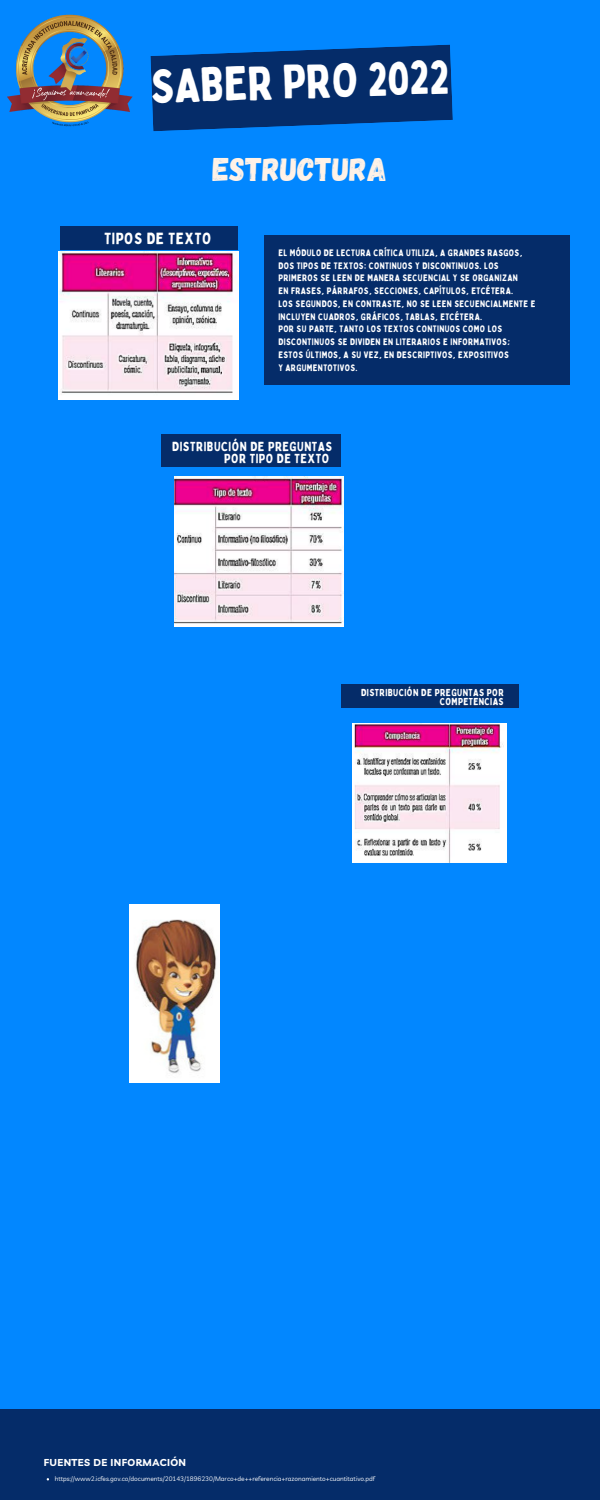
<style>
.page{position:relative;width:600px;height:1500px;background:#0287ff}
.page>*{position:absolute;margin:0;border:0;box-sizing:border-box;transform-origin:0 0}
.t1{font:47px "Bobby Jones";color:#fff}
.t2{font:32.8px "Gagalin";color:#fff2e7}
.t3{font:16px "Bobby Jones";letter-spacing:.04em;color:#fff}
.t4{font:13px/12.8px "Bobby Jones";letter-spacing:.04em;color:#fff;text-align:right}
.t5{font:10px/9.8px "Bobby Jones";letter-spacing:.04em;color:#fff;text-align:right}
.t6{font:700 10px "Livvic";letter-spacing:.04em;color:#fff}
.t7{font:9.3px "Bobby Jones";letter-spacing:.04em;color:#fff}
.t8{font:6.4px "Livvic";color:#fff}
</style>
<div class="page">
<div style="left:0;top:1409px;width:600px;height:91px;background:#052c69"></div>
<div style="left:60px;top:226px;width:178px;height:24px;background:#052c69"></div>
<svg style="left:150px;top:45px;width:303px;height:86px"></svg>
<img style="left:7px;top:14px;width:126px;height:113px">
<img style="left:130px;top:904px;width:89px;height:179px">
<img style="left:58px;top:252px;width:180px;height:147px">
<div style="left:161px;top:434px;width:179px;height:32px;background:#052c69"></div>
<img style="left:174px;top:477px;width:169px;height:149px">
<div style="left:341px;top:684px;width:177px;height:24px;background:#052c69"></div>
<img style="left:352px;top:723px;width:155px;height:140px">
<div style="left:264px;top:235px;width:306px;height:150px;background:#052c69"></div>
<p class="t1" style="left:149px;top:57px;width:301px;rotate:-2deg">SABER PRO 2022</p>
<p class="t2" style="left:213px;top:148px;width:176px">ESTRUCTURA</p>
<p class="t3" style="left:104px;top:228px;width:108px">TIPOS DE TEXTO</p>
<p class="t7" style="left:278px;top:247px;width:245px">EL MÓDULO DE LECTURA CRÍTICA UTILIZA, A GRANDES RASGOS,</p>
<p class="t7" style="left:278px;top:260px;width:222px">DOS TIPOS DE TEXTOS: CONTINUOS Y DISCONTINUOS. LOS</p>
<p class="t7" style="left:278px;top:272px;width:241px">PRIMEROS SE LEEN DE MANERA SECUENCIAL Y SE ORGANIZAN</p>
<p class="t7" style="left:278px;top:285px;width:236px">EN FRASES, PÁRRAFOS, SECCIONES, CAPÍTULOS, ETCÉTERA.</p>
<p class="t7" style="left:278px;top:298px;width:259px">LOS SEGUNDOS, EN CONTRASTE, NO SE LEEN SECUENCIALMENTE E</p>
<p class="t7" style="left:278px;top:311px;width:205px">INCLUYEN CUADROS, GRÁFICOS, TABLAS, ETCÉTERA.</p>
<p class="t7" style="left:278px;top:323px;width:226px">POR SU PARTE, TANTO LOS TEXTOS CONTINUOS COMO LOS</p>
<p class="t7" style="left:278px;top:336px;width:233px">DISCONTINUOS SE DIVIDEN EN LITERARIOS E INFORMATIVOS;</p>
<p class="t7" style="left:278px;top:349px;width:232px">ESTOS ÚLTIMOS, A SU VEZ, EN DESCRIPTIVOS, EXPOSITIVOS</p>
<p class="t7" style="left:278px;top:362px;width:81px">Y ARGUMENTOTIVOS.</p>
<p class="t4" style="left:172px;top:439px;width:161px">DISTRIBUCIÓN DE PREGUNTAS<br>POR TIPO DE TEXTO</p>
<p class="t5" style="left:361px;top:687px;width:144px">DISTRIBUCIÓN DE PREGUNTAS POR<br>COMPETENCIAS</p>
<p class="t6" style="left:44px;top:1456px;width:144px">FUENTES DE INFORMACIÓN</p>
<p class="t8" style="left:55px;top:1475px;width:322px">https://www2.icfes.gov.co/documents/20143/1896230/Marco+de++referencia+razonamiento+cuantitativo.pdf</p>
</div>
